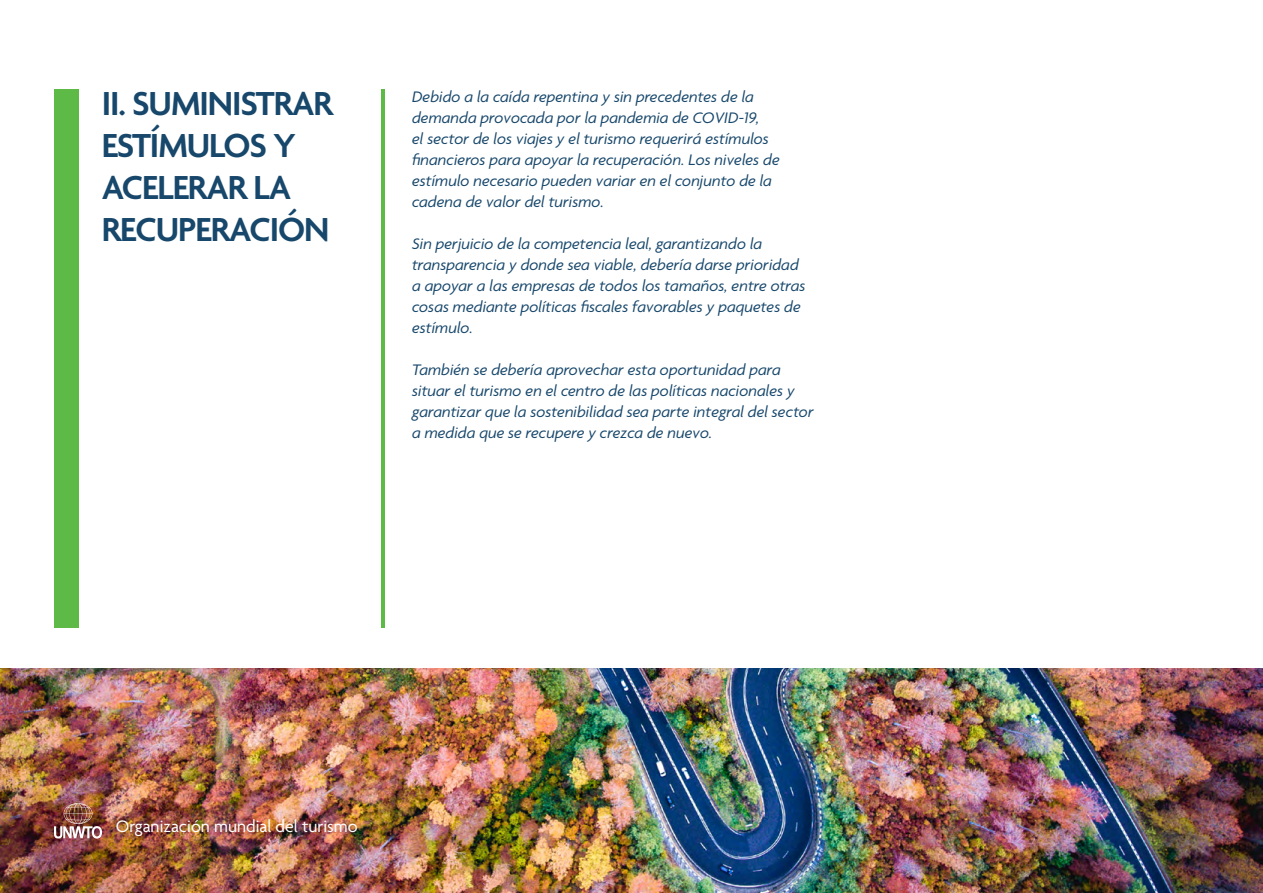
<style>
.page{position:relative;width:1263px;height:893px;background:#fff}
.page>*{position:absolute;margin:0;border:0;box-sizing:border-box;transform-origin:0 0}
.t1{font:600 36px/42px "Agenda";letter-spacing:-.03em;color:#17476b}
.t2{font:18px "Agenda";color:#fff}
.t3{font:italic 16.5px/21px "Agenda";color:#17476b}
</style>
<div class="page">
<img style="left:0;top:669px;width:1263px;height:224px">
<hr style="left:382px;top:89px;width:3px;height:539px;background:#5eba47">
<div style="left:54px;top:89px;width:24px;height:539px;background:#5eba47"></div>
<img style="left:54px;top:803px;width:48px;height:35px">
<h1 class="t1" style="left:102px;top:85px;width:233px">II. SUMINISTRAR<br>ESTÍMULOS Y<br>ACELERAR LA<br>RECUPERACIÓN</h1>
<p class="t3" style="left:412px;top:86px;width:369px">Debido a la caída repentina y sin precedentes de la demanda provocada por la pandemia de COVID-19,<br>el sector de los viajes y el turismo requerirá estímulos financieros para apoyar la recuperación. Los niveles de estímulo necesario pueden variar en el conjunto de la cadena de valor del turismo.</p>
<p class="t3" style="left:412px;top:233px;width:395px">Sin perjuicio de la competencia leal, garantizando la transparencia y donde sea viable, debería darse prioridad a apoyar a las empresas de todos los tamaños, entre otras cosas mediante políticas fiscales favorables y paquetes de estímulo.</p>
<p class="t3" style="left:412px;top:359px;width:403px">También se debería aprovechar esta oportunidad para situar el turismo en el centro de las políticas nacionales y garantizar que la sostenibilidad sea parte integral del sector a medida que se recupere y crezca de nuevo.</p>
<p class="t2" style="left:116px;top:816px;width:204px">World Tourism Organization</p>
<p class="t2" style="left:116px;top:816px;width:243px">Organización mundial del turismo</p>
</div>
